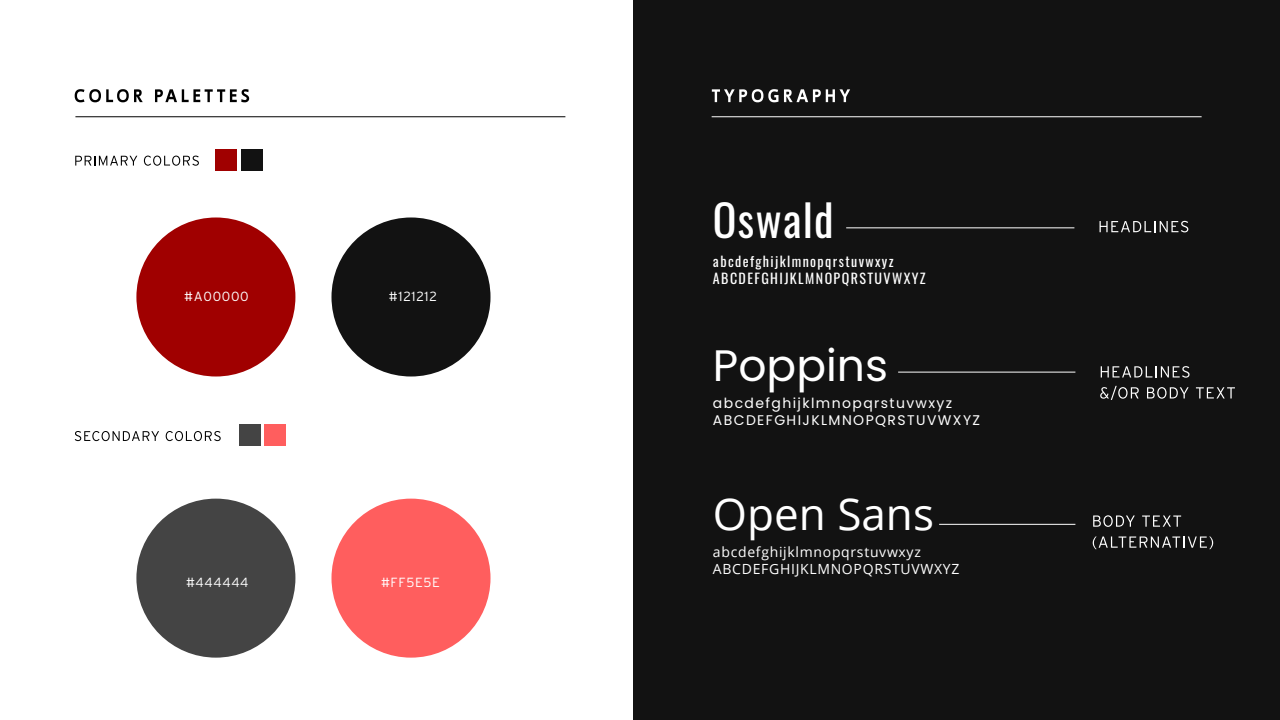
<style>
.page{position:relative;width:1280px;height:720px;background:#fff}
.page>*{position:absolute;margin:0;border:0;box-sizing:border-box;transform-origin:0 0}
.t1{font:44px "Open Sans";color:#fff}
.t2{font:44px "Poppins";color:#fff}
.t3{font:44px "Oswald";letter-spacing:.03em;color:#fff}
.t4{font:14px/17px "Open Sans";letter-spacing:.05em;color:#fff}
.t5{font:14px/17px "Poppins";letter-spacing:.1em;color:#fff}
.t6{font:14px/17px "Oswald";letter-spacing:.1em;color:#fff}
.t7{font:300 13.2px "Interstate";letter-spacing:.05em;color:#fff}
</style>
<div class="page">
<div style="left:634px;top:0;width:646px;height:720px;background:#121212"></div>
<svg style="left:712px;top:89px;width:138px;height:13px"></svg>
<hr style="left:712px;top:116px;width:490px;height:1px;background:#fff">
<svg style="left:1100px;top:221px;width:88px;height:11px"></svg>
<svg style="left:1101px;top:366px;width:89px;height:12px"></svg>
<svg style="left:1100px;top:386px;width:39px;height:14px"></svg>
<svg style="left:1147px;top:387px;width:42px;height:12px"></svg>
<svg style="left:1196px;top:387px;width:39px;height:12px"></svg>
<hr style="left:939px;top:524px;width:136px;height:1px;background:#fff">
<svg style="left:1093px;top:515px;width:42px;height:12px"></svg>
<svg style="left:1142px;top:516px;width:39px;height:11px"></svg>
<svg style="left:1093px;top:536px;width:120px;height:13px"></svg>
<svg style="left:75px;top:89px;width:68px;height:13px"></svg>
<svg style="left:155px;top:89px;width:94px;height:13px"></svg>
<hr style="left:75px;top:116px;width:490px;height:1px;background:#000">
<div style="left:136px;top:217px;width:159px;height:160px;background:#a00000;border-radius:50%"></div>
<div style="left:332px;top:217px;width:159px;height:160px;background:#121212;border-radius:50%"></div>
<svg style="left:75px;top:156px;width:62px;height:10px"></svg>
<svg style="left:144px;top:156px;width:55px;height:10px"></svg>
<svg style="left:75px;top:431px;width:84px;height:10px"></svg>
<svg style="left:166px;top:431px;width:55px;height:10px"></svg>
<div style="left:241px;top:149px;width:21px;height:22px;background:#121212"></div>
<div style="left:215px;top:149px;width:22px;height:22px;background:#a00000"></div>
<div style="left:264px;top:424px;width:22px;height:22px;background:#ff5e5e"></div>
<div style="left:239px;top:424px;width:21px;height:22px;background:#444"></div>
<div style="left:136px;top:499px;width:159px;height:159px;background:#444;border-radius:50%"></div>
<div style="left:332px;top:499px;width:159px;height:159px;background:#ff5e5e;border-radius:50%"></div>
<hr style="left:846px;top:227px;width:228px;height:1px;background:#fff">
<hr style="left:898px;top:372px;width:177px;height:1px;background:#fff">
<p class="t7" style="left:184px;top:289px;width:66px">#A00000</p>
<p class="t7" style="left:389px;top:289px;width:50px">#121212</p>
<p class="t7" style="left:186px;top:575px;width:64px">#444444</p>
<p class="t7" style="left:381px;top:575px;width:60px">#FF5E5E</p>
<h1 class="t3" style="left:713px;top:181px;width:122px">Oswald</h1>
<p class="t6" style="left:713px;top:251px;width:214px">abcdefghijklmnopqrstuvwxyz<br>ABCDEFGHIJKLMNOPQRSTUVWXYZ</p>
<h1 class="t2" style="left:713px;top:340px;width:177px">Poppins</h1>
<p class="t5" style="left:713px;top:394px;width:269px">abcdefghijklmnopqrstuvwxyz<br>ABCDEFGHIJKLMNOPQRSTUVWXYZ</p>
<h1 class="t1" style="left:713px;top:484px;width:223px">Open Sans</h1>
<p class="t4" style="left:713px;top:543px;width:248px">abcdefghijklmnopqrstuvwxyz<br>ABCDEFGHIJKLMNOPQRSTUVWXYZ</p>
</div>
